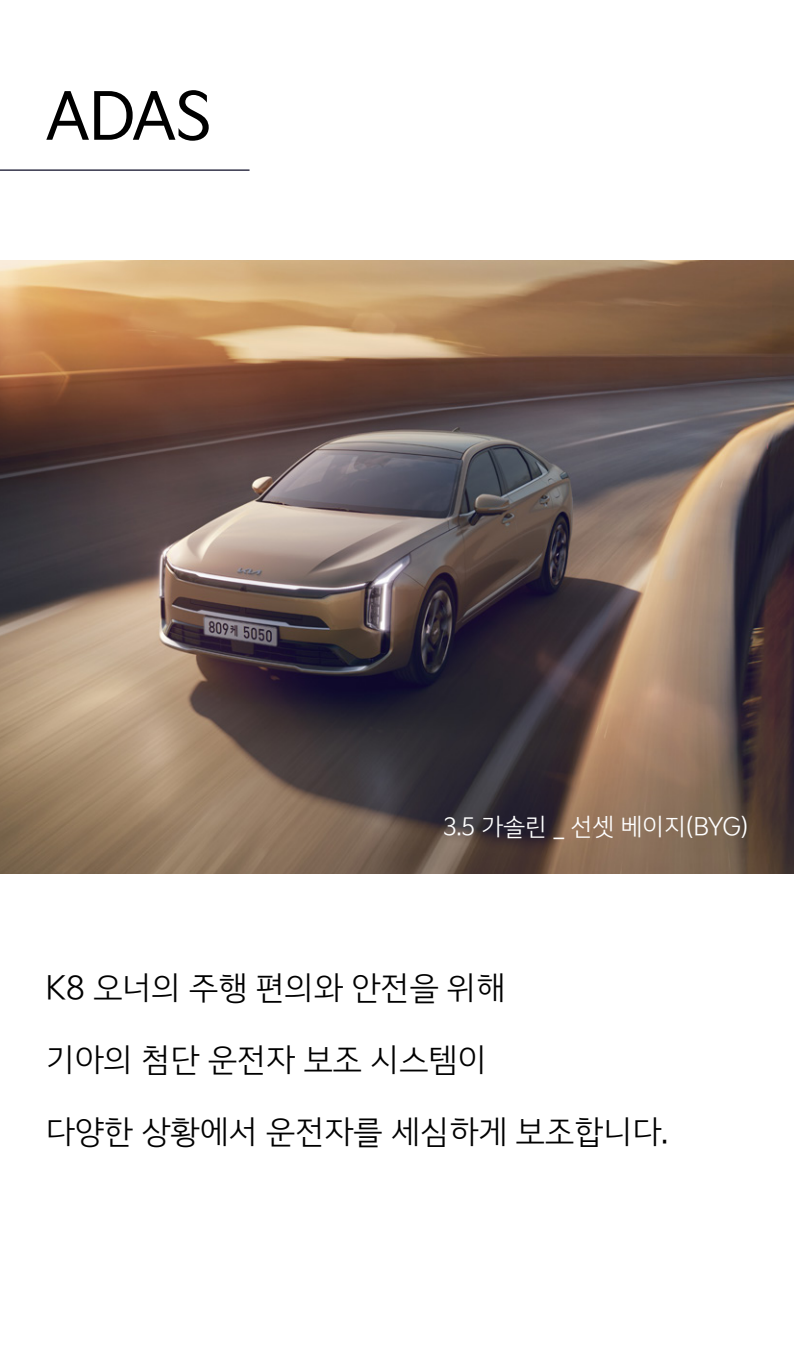
<style>
.page{position:relative;width:794px;height:1361px;background:#fff}
.page>*{position:absolute;margin:0;border:0;box-sizing:border-box;transform-origin:0 0}
.t1{font:64px "Kia Signature OTF Regular";color:#000}
.t2{font:32px "Kia Signature OTF Light";letter-spacing:-.02em;color:#000}
.t3{font:24px "Kia Signature OTF Light";letter-spacing:-.02em;color:#fff}
</style>
<div class="page">
<img style="left:0;top:261px;width:794px;height:612px">
<hr style="left:0;top:169px;width:249px;height:2px;background:#00001c">
<h1 class="t1" style="left:45px;top:69px;width:168px">ADAS</h1>
<p class="t3" style="left:443px;top:809px;width:307px">3.5 가솔린 _ 선셋 베이지(BYG)</p>
<p class="t2" style="left:45px;top:965px;width:462px">K8 오너의 주행 편의와 안전을 위해</p>
<p class="t2" style="left:45px;top:1037px;width:443px">기아의 첨단 운전자 보조 시스템이</p>
<p class="t2" style="left:45px;top:1109px;width:624px">다양한 상황에서 운전자를 세심하게 보조합니다.</p>
</div>
